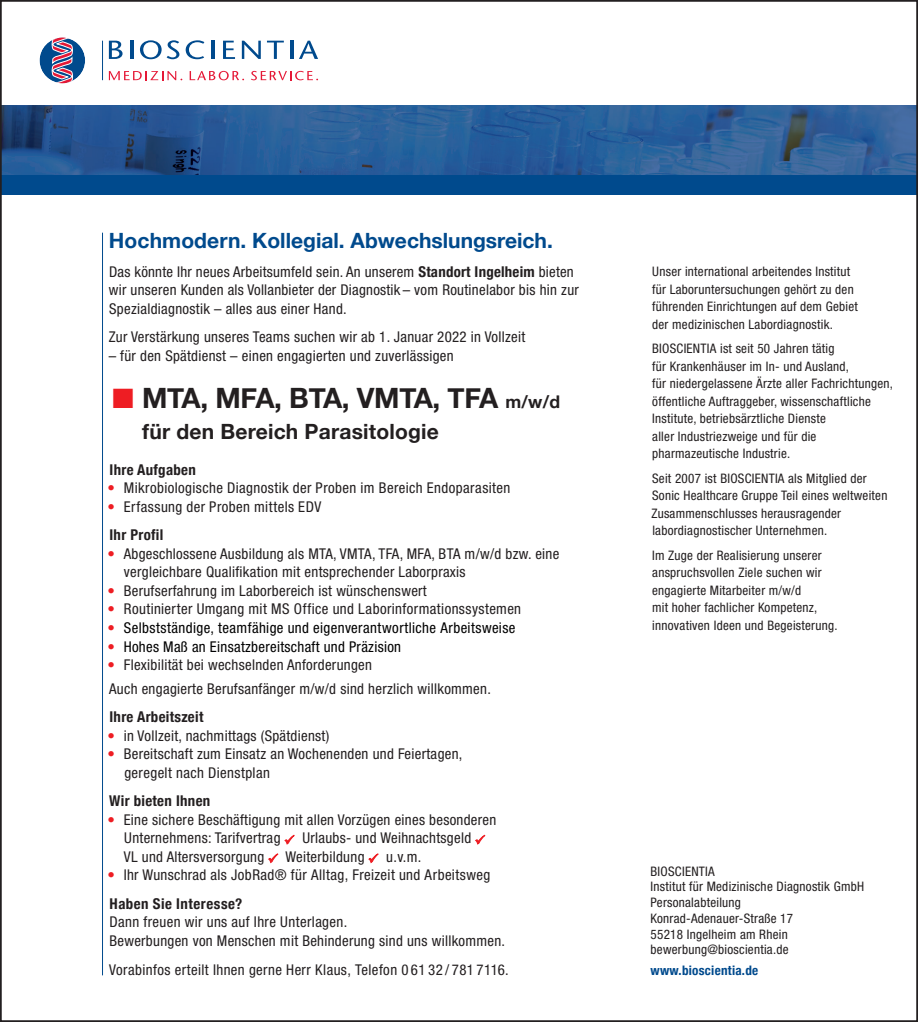
<style>
.page{position:relative;width:918px;height:1022px;background:#fff}
.page>*{position:absolute;margin:0;border:0;box-sizing:border-box;transform-origin:0 0}
.t1{font:700 28px "Helvetica Neue";letter-spacing:-.01em;color:#231f20}
.t2{font:700 21px "Helvetica Neue";color:#004a8d}
.t3{font:700 21px "Helvetica Neue";letter-spacing:.01em;color:#231f20}
.t4{font:condensed 14.88px/18.6px "Helvetica Neue";letter-spacing:.02em;color:#231f20}
.t5{font:condensed 14.88px "Helvetica Neue";letter-spacing:.025em;color:#000001}
.t6{font:700 condensed 14.88px "Helvetica Neue";letter-spacing:.02em;color:#231f20}
.t7{font:condensed 13.12px/17.5px "Helvetica Neue";letter-spacing:.02em;color:#231f20}
.t8{font:700 condensed 13.12px "Helvetica Neue";letter-spacing:.02em;color:#004a8d}
.s1{font-weight:700}
.s2{font-size:17.5px}
.s3{color:#ee1d23}
.s4{font-weight:700;color:#ee1d23}
</style>
<div class="page">
<img style="left:3px;top:105px;width:912px;height:70px">
<div style="left:1px;top:175px;width:915px;height:20px;background:#004a8d"></div>
<svg style="left:284px;top:835px;width:10px;height:10px"></svg>
<svg style="left:475px;top:835px;width:10px;height:10px"></svg>
<svg style="left:268px;top:853px;width:10px;height:10px"></svg>
<svg style="left:368px;top:853px;width:10px;height:10px"></svg>
<svg style="left:109px;top:41px;width:14px;height:18px"></svg>
<hr style="left:130px;top:41px;width:3px;height:18px;background:#004a8d">
<svg style="left:140px;top:40px;width:39px;height:19px"></svg>
<svg style="left:186px;top:40px;width:18px;height:19px"></svg>
<hr style="left:211px;top:41px;width:3px;height:18px;background:#004a8d">
<svg style="left:223px;top:41px;width:12px;height:18px"></svg>
<svg style="left:242px;top:41px;width:19px;height:18px"></svg>
<svg style="left:267px;top:41px;width:17px;height:18px"></svg>
<hr style="left:290px;top:41px;width:3px;height:18px;background:#004a8d">
<svg style="left:299px;top:41px;width:19px;height:18px"></svg>
<svg style="left:109px;top:71px;width:73px;height:9px"></svg>
<svg style="left:190px;top:71px;width:54px;height:9px"></svg>
<svg style="left:251px;top:71px;width:67px;height:9px"></svg>
<svg style="left:39px;top:38px;width:46px;height:45px"></svg>
<hr style="left:102px;top:41px;width:1px;height:39px;background:#004a8d">
<hr style="left:102px;top:233px;width:1px;height:742px;background:#004a8d">
<h2 class="t2" style="left:109px;top:224px;width:445px">Hochmodern. Kollegial. Abwechslungsreich.</h2>
<p class="t4" style="left:109px;top:262px;width:471px">Das könnte Ihr neues Arbeitsumfeld sein. An unserem <span class="s1">Standort Ingelheim</span> bieten wir unseren Kunden als Vollanbieter der Diagnostik – vom Routinelabor bis hin zur<br>Spezialdiagnostik – alles aus einer Hand.</p>
<p class="t4" style="left:109px;top:328px;width:418px">Zur Verstärkung unseres Teams suchen wir ab 1. Januar 2022 in Vollzeit</p>
<p class="t4" style="left:109px;top:346px;width:346px">– für den Spätdienst – einen engagierten und zuverlässigen</p>
<h1 class="t1" style="left:142px;top:376px;width:419px">MTA, MFA, BTA, VMTA, TFA <span class="s2">m/w/d</span></h1>
<h2 class="t3" style="left:142px;top:415px;width:298px">für den Bereich Parasitologie</h2>
<p class="t6" style="left:109px;top:457px;width:88px">Ihre Aufgaben</p>
<p class="t4" style="left:107px;top:479px;width:404px"><span class="s3">•</span> Mikrobiologische Diagnostik der Proben im Bereich Endoparasiten</p>
<p class="t4" style="left:107px;top:492px;width:215px;line-height:28.5px"><span class="s3">•</span> Erfassung der Proben mittels EDV<br><span class="s1">Ihr Profil</span></p>
<p class="t4" style="left:124px;top:544px;width:437px;text-indent:-17px"><span class="s3">•</span> Abgeschlossene Ausbildung als MTA, VMTA, TFA, MFA, BTA m/w/d bzw. eine vergleichbare Qualifikation mit entsprechender Laborpraxis</p>
<p class="t4" style="left:107px;top:581px;width:321px"><span class="s3">•</span> Berufserfahrung im Laborbereich ist wünschenswert</p>
<p class="t4" style="left:107px;top:600px;width:415px"><span class="s3">•</span> Routinierter Umgang mit MS Office und Laborinformationssystemen</p>
<p class="t5" style="left:107px;top:619px;width:409px"><span class="s3">•</span> Selbstständige, teamfähige und eigenverantwortliche Arbeitsweise</p>
<p class="t5" style="left:107px;top:638px;width:295px"><span class="s4">•</span> Hohes Maß an Einsatzbereitschaft und Präzision</p>
<p class="t4" style="left:107px;top:653px;width:385px;line-height:23.4px"><span class="s3">•</span> Flexibilität bei wechselnden Anforderungen<br>Auch engagierte Berufsanfänger m/w/d sind herzlich willkommen.</p>
<p class="t6" style="left:109px;top:704px;width:95px">Ihre Arbeitszeit</p>
<p class="t4" style="left:107px;top:726px;width:223px"><span class="s3">•</span> in Vollzeit, nachmittags (Spätdienst)</p>
<p class="t4" style="left:124px;top:745px;width:340px;text-indent:-17px"><span class="s3">•</span> Bereitschaft zum Einsatz an Wochenenden und Feiertagen, geregelt nach Dienstplan</p>
<p class="t6" style="left:109px;top:789px;width:103px">Wir bieten Ihnen</p>
<p class="t4" style="left:124px;top:810px;width:373px;text-indent:-17px"><span class="s3">•</span> Eine sichere Beschäftigung mit allen Vorzügen eines besonderen<br>Unternehmens: Tarifvertrag</p>
<p class="t4" style="left:302px;top:829px;width:170px">Urlaubs- und Weihnachtsgeld</p>
<p class="t4" style="left:124px;top:847px;width:142px">VL und Altersversorgung</p>
<p class="t4" style="left:285px;top:847px;width:81px">Weiterbildung</p>
<p class="t4" style="left:386px;top:847px;width:37px">u.v.m.</p>
<p class="t4" style="left:107px;top:861px;width:384px;line-height:28.5px"><span class="s3">•</span> Ihr Wunschrad als JobRad® für Alltag, Freizeit und Arbeitsweg<br><span class="s1">Haben Sie Interesse?</span></p>
<p class="t4" style="left:109px;top:913px;width:397px">Dann freuen wir uns auf Ihre Unterlagen.<br>Bewerbungen von Menschen mit Behinderung sind uns willkommen.</p>
<p class="t4" style="left:109px;top:960px;width:401px">Vorabinfos erteilt Ihnen gerne Herr Klaus, Telefon 0 61 32 / 781 7116.</p>
<p class="t7" style="left:652px;top:263px;width:207px">Unser international arbeitendes Institut für Laboruntersuchungen gehört zu den führenden Einrichtungen auf dem Gebiet der medizinischen Labordiagnostik.</p>
<p class="t7" style="left:652px;top:340px;width:242px">BIOSCIENTIA ist seit 50 Jahren tätig<br>für Krankenhäuser im In- und Ausland,<br>für niedergelassene Ärzte aller Fachrichtungen, öffentliche Auftraggeber, wissenschaftliche Institute, betriebsärztliche Dienste<br>aller Industriezweige und für die pharmazeutische Industrie.</p>
<p class="t7" style="left:651px;top:469px;width:238px">Seit 2007 ist BIOSCIENTIA als Mitglied der Sonic Healthcare Gruppe Teil eines weltweiten Zusammenschlusses herausragender labordiagnostischer Unternehmen.</p>
<p class="t7" style="left:652px;top:546px;width:187px">Im Zuge der Realisierung unserer anspruchsvollen Ziele suchen wir engagierte Mitarbeiter m/w/d<br>mit hoher fachlicher Kompetenz, innovativen Ideen und Begeisterung.</p>
<p class="t7" style="left:650px;top:863px;width:215px;line-height:15.8px">BIOSCIENTIA<br>Institut für Medizinische Diagnostik GmbH<br>Personalabteilung<br>Konrad-Adenauer-Straße 17<br>55218 Ingelheim am Rhein bewerbung@bioscientia.de</p>
<p class="t8" style="left:650px;top:959px;width:109px">www.bioscientia.de</p>
</div>
